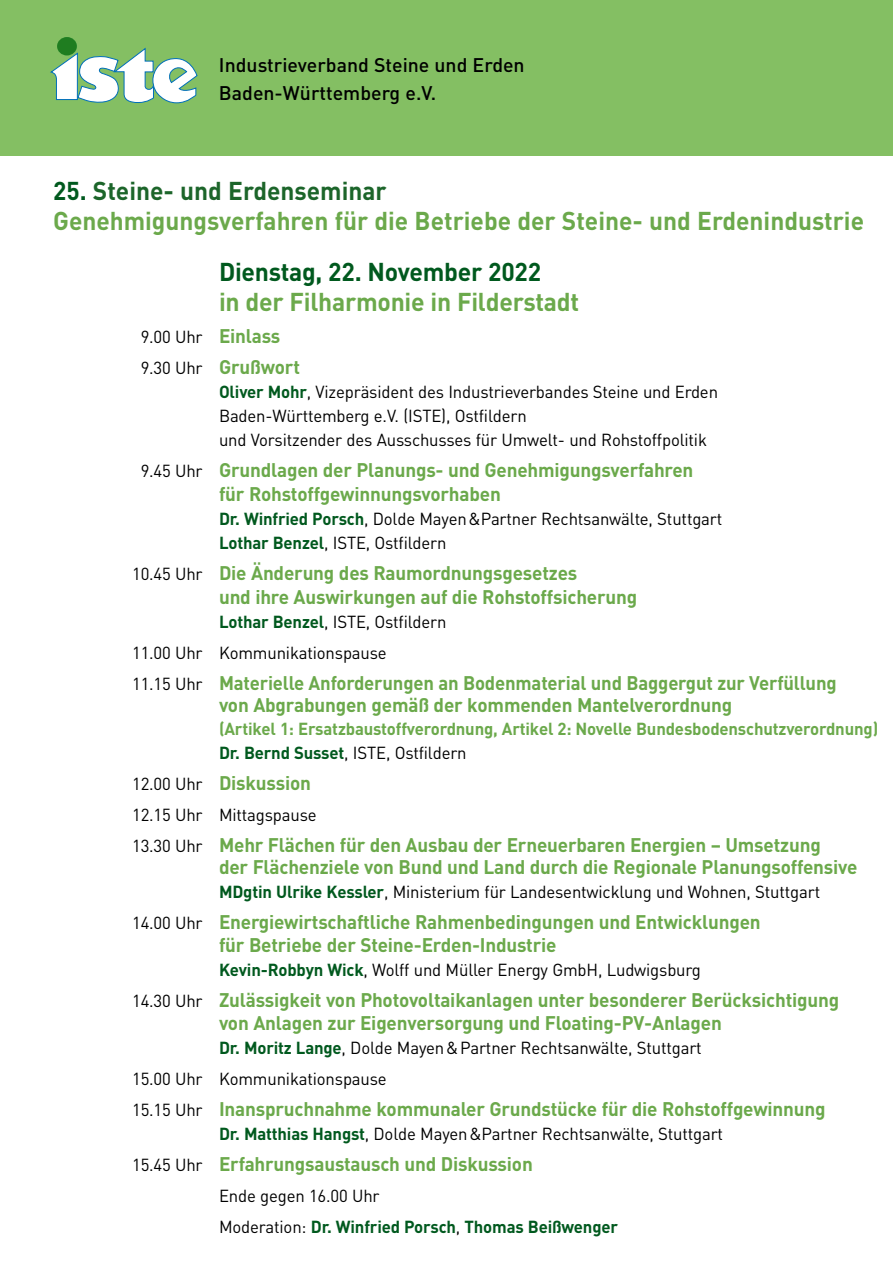
<style>
.page{position:relative;width:893px;height:1263px;background:#fff}
.page>*{position:absolute;margin:0;border:0;box-sizing:border-box;transform-origin:0 0}
.t1{font:700 25.5px/30px "DIN";color:#6ba94b;scale:.96 1}
.t2{font:700 25.5px "DIN";color:#6ba94b}
.t3{font:700 25.5px "DIN";letter-spacing:-.01em;color:#00591e}
.t4{font:700 19.5px/22.5px "DIN";letter-spacing:-.01em;color:#6ba94b}
.t5{font:700 19.5px/22.5px "DIN";letter-spacing:-.01em;color:#6ba94b;scale:.95 1}
.t6{font:500 19.5px/27.6px "DIN";color:#000}
.t7{font:17.25px/24px "DIN";letter-spacing:-.01em;color:#000}
.t8{font:700 17.25px/24px "DIN";letter-spacing:-.01em;color:#6ba94b}
.t9{font:700 17.25px/31px "DIN";letter-spacing:-.01em;color:#00591e}
.s1{color:#00591e}
.s2{color:#1c652a}
.s3{font-weight:700;font-size:19.5px;color:#6ba94b}
.s4{font-weight:400;font-size:17.25px;color:#000}
.s5{font-weight:700;color:#00591e}
.s6{font-weight:400;color:#000}
</style>
<div class="page">
<div style="left:0;top:0;width:893px;height:156px;background:#84bf63"></div>
<div style="left:57px;top:37px;width:20px;height:18px;background:#1f7d20;border-radius:50%"></div>
<svg style="left:50px;top:47px;width:148px;height:57px"></svg>
<p class="t6" style="left:219px;top:50px;width:307px">Industrieverband Steine und Erden<br>Baden-Württemberg e.V.</p>
<h1 class="t1" style="left:53px;top:174px;width:846px"><span class="s1">25.</span> <span class="s2">Steine- und Erdenseminar<br></span>Genehmigungsverfahren für die Betriebe der Steine- und Erdenindustrie</h1>
<h1 class="t3" style="left:219px;top:255px;width:324px">Dienstag, 22. November 2022</h1>
<h1 class="t2" style="left:219px;top:285px;width:362px">in der Filharmonie in Filderstadt</h1>
<p class="t7" style="left:141px;top:324px;width:141px">9.00 Uhr <span class="s3">Einlass</span></p>
<p class="t4" style="left:141px;top:355px;width:161px"><span class="s4">9.30 Uhr</span> Grußwort</p>
<p class="t7" style="left:219px;top:379px;width:501px"><span class="s5">Oliver Mohr</span>, Vizepräsident des Industrieverbandes Steine und Erden<br>Baden-Württemberg e.V. (ISTE), Ostfildern<br>und Vorsitzender des Ausschusses für Umwelt- und Rohstoffpolitik</p>
<p class="t4" style="left:219px;top:457px;width:476px;line-height:24px;text-indent:-78px"><span class="s4">9.45 Uhr</span> Grundlagen der Planungs- und Genehmigungsverfahren für Rohstoffgewinnungsvorhaben</p>
<p class="t7" style="left:219px;top:506px;width:505px"><span class="s5">Dr. Winfried Porsch</span>, Dolde Mayen&amp;Partner Rechtsanwälte, Stuttgart<br><span class="s5">Lothar Benzel</span>, ISTE, Ostfildern</p>
<p class="t4" style="left:219px;top:560px;width:420px;line-height:24px;text-indent:-87px"><span class="s4">10.45 Uhr</span> Die Änderung des Raumordnungsgesetzes<br>und ihre Auswirkungen auf die Rohstoffsicherung</p>
<p class="t7" style="left:132px;top:606px;width:316px;line-height:31px;text-indent:87px"><span class="s5">Lothar Benzel</span>, ISTE, Ostfildern<br>11.00 Uhr Kommunikationspause</p>
<p class="t5" style="left:219px;top:671px;width:652px;text-indent:-87px"><span class="s4">11.15 Uhr</span> Materielle Anforderungen an Bodenmaterial und Baggergut zur Verfüllung von Abgrabungen gemäß der kommenden Mantelverordnung</p>
<p class="t8" style="left:219px;top:716px;width:661px">(Artikel 1: Ersatzbaustoffverordnung, Artikel 2: Novelle Bundesbodenschutzverordnung)<br><span class="s1">Dr. Bernd Susset</span><span class="s6">, ISTE, Ostfildern</span></p>
<p class="t4" style="left:132px;top:771px;width:180px"><span class="s4">12.00 Uhr</span> Diskussion</p>
<p class="t7" style="left:132px;top:802px;width:186px">12.15 Uhr Mittagspause</p>
<p class="t4" style="left:219px;top:833px;width:640px;text-indent:-87px"><span class="s4">13.30 Uhr</span> Mehr Flächen für den Ausbau der Erneuerbaren Energien – Umsetzung<br>der Flächenziele von Bund und Land durch die Regionale Planungsoffensive</p>
<p class="t7" style="left:219px;top:880px;width:603px"><span class="s5">MDgtin Ulrike Kessler</span>, Ministerium für Landesentwicklung und Wohnen, Stuttgart</p>
<p class="t4" style="left:219px;top:910px;width:543px;text-indent:-87px"><span class="s4">14.00 Uhr</span> Energiewirtschaftliche Rahmenbedingungen und Entwicklungen für Betriebe der Steine-Erden-Industrie</p>
<p class="t7" style="left:219px;top:957px;width:483px"><span class="s5">Kevin-Robbyn Wick</span>, Wolff und Müller Energy GmbH, Ludwigsburg</p>
<p class="t4" style="left:219px;top:988px;width:622px;text-indent:-87px"><span class="s4">14.30 Uhr</span> Zulässigkeit von Photovoltaikanlagen unter besonderer Berücksichtigung von Anlagen zur Eigenversorgung und Floating-PV-Anlagen</p>
<p class="t7" style="left:132px;top:1031px;width:571px;line-height:31px;text-indent:87px"><span class="s5">Dr. Moritz Lange</span>, Dolde Mayen&amp;Partner Rechtsanwälte, Stuttgart<br>15.00 Uhr Kommunikationspause</p>
<p class="t4" style="left:132px;top:1096px;width:695px"><span class="s4">15.15 Uhr</span> Inanspruchnahme kommunaler Grundstücke für die Rohstoffgewinnung</p>
<p class="t7" style="left:219px;top:1121px;width:506px"><span class="s5">Dr. Matthias Hangst</span>, Dolde Mayen&amp;Partner Rechtsanwälte, Stuttgart</p>
<p class="t4" style="left:132px;top:1151px;width:402px"><span class="s4">15.45 Uhr</span> Erfahrungsaustausch und Diskussion</p>
<p class="t9" style="left:219px;top:1179px;width:401px"><span class="s6">Ende gegen 16.00 Uhr<br>Moderation:</span> Dr. Winfried Porsch<span class="s6">,</span> Thomas Beißwenger</p>
</div>
